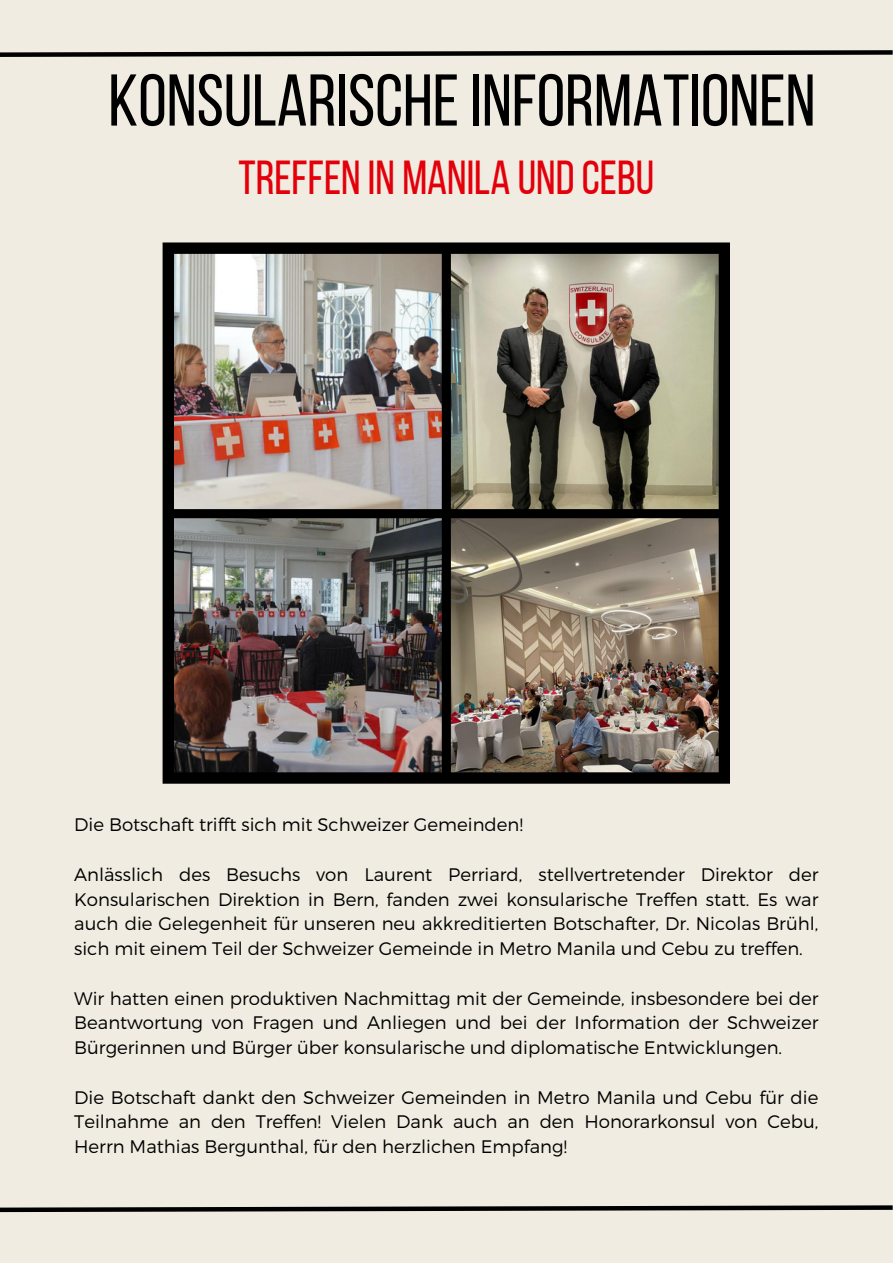
<style>
.page{position:relative;width:893px;height:1264px;background:#fff}
.page>*{position:absolute;margin:0;border:0;box-sizing:border-box;transform-origin:0 0}
.t1{font:73.05px "Bebas Neue";color:#000}
.t2{font:47.55px "Bebas Neue";color:#e3000b}
.t3{font:300 18.15px/24.8px "Montserrat";color:#000;text-align:justify}
</style>
<div class="page">
<div style="left:0;top:0;width:892px;height:1262px;background:#f0ece1"></div>
<svg style="left:0;top:50px;width:892px;height:7px"></svg>
<svg style="left:0;top:1205px;width:892px;height:8px"></svg>
<img style="left:162px;top:242px;width:568px;height:541px">
<p class="t1" style="left:108px;top:71px;width:708px">KONSULARISCHEINFORMATIONEN</p>
<p class="t2" style="left:238px;top:158px;width:417px">TREFFEN IN MANILA UNDCEBU</p>
<p class="t3" style="left:74px;top:811px;width:450px">Die Botschaft trifft sich mit Schweizer Gemeinden!</p>
<p class="t3" style="left:74px;top:861px;width:745px">Anlässlich des Besuchs von Laurent Perriard, stellvertretender Direktor der Konsularischen Direktion in Bern, fanden zwei konsularische Treffen statt. Es war auch die Gelegenheit für unseren neu akkreditierten Botschafter, Dr. Nicolas Brühl, sich mit einem Teil der Schweizer Gemeinde in Metro Manila und Cebu zu treffen.</p>
<p class="t3" style="left:74px;top:984px;width:745px">Wir hatten einen produktiven Nachmittag mit der Gemeinde, insbesondere bei der Beantwortung von Fragen und Anliegen und bei der Information der Schweizer Bürgerinnen und Bürger über konsularische und diplomatische Entwicklungen.</p>
<p class="t3" style="left:74px;top:1083px;width:745px">Die Botschaft dankt den Schweizer Gemeinden in Metro Manila und Cebu für die Teilnahme an den Treffen! Vielen Dank auch an den Honorarkonsul von Cebu, Herrn Mathias Bergunthal, für den herzlichen Empfang!</p>
</div>
